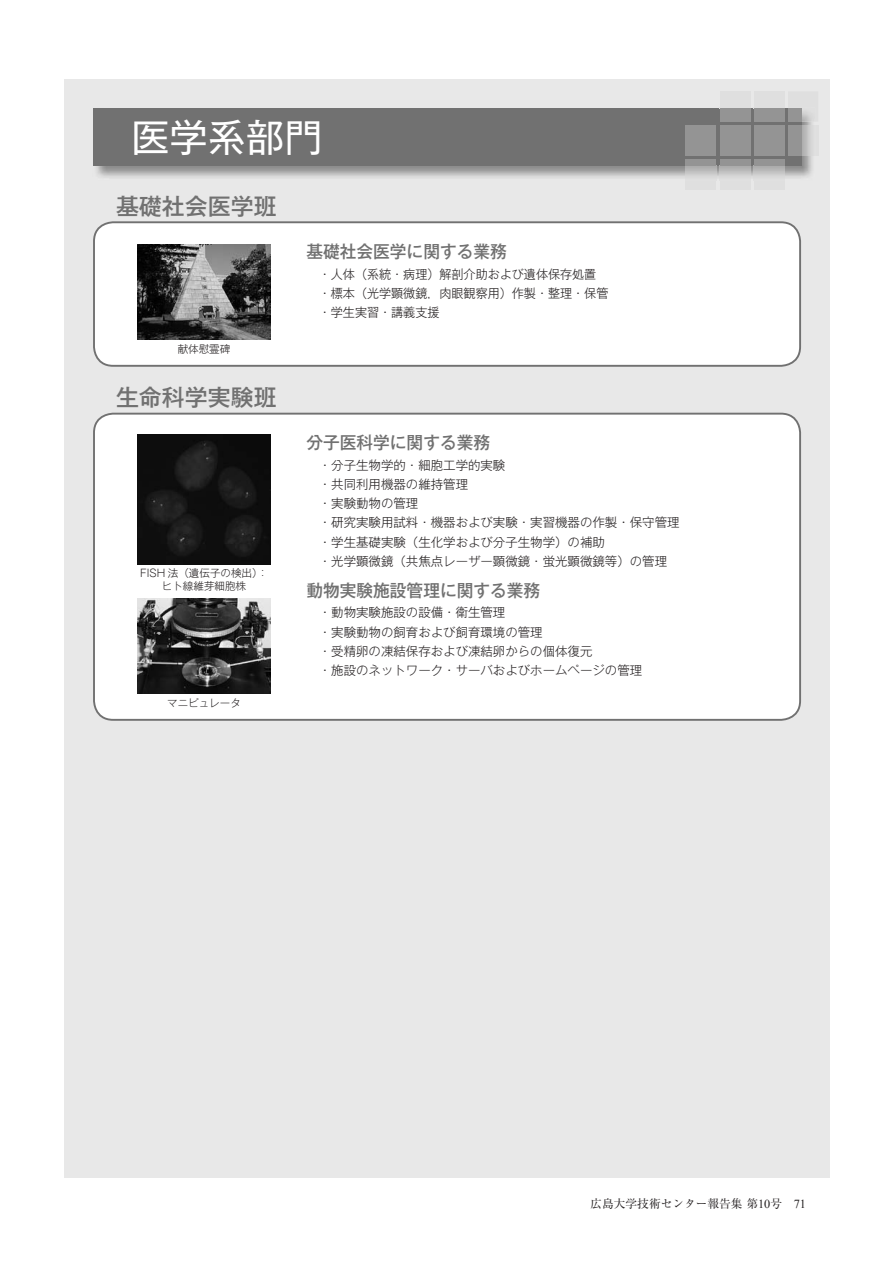
<style>
.page{position:relative;width:893px;height:1263px;background:#fff}
.page>*{position:absolute;margin:0;border:0;box-sizing:border-box;transform-origin:0 0}
.t1{font:38.25px "Gothic MB101 Pro";color:#fff}
.t2{font:500 22.95px "Gothic MB101 Pro";color:#717171}
.t3{font:500 17.25px "Gothic MB101 Pro";color:#717171}
.t4{font:300 12.45px/19.2px "Gothic MB101 Pro";color:#231f20}
.t5{font:11.7px "Ryumin Pro";color:#231f20}
.t6{font:300 10.5px/12.5px "Gothic MB101 Pro";color:#231f20;text-align:center}
.s1{font-family:"Times New Roman";font-size:12.3px}
</style>
<div class="page">
<div style="left:64px;top:80px;width:766px;height:1098px;background:#e8e8e8"></div>
<img style="left:96px;top:122px;width:716px;height:57px">
<div style="left:93px;top:108px;width:708px;height:58px;background:#717171"></div>
<div style="left:94px;top:222px;width:706px;height:144px;background:#fff;border-radius:19px"></div>
<div style="left:93px;top:221px;width:708px;height:146px;border:2px solid #717171;border-radius:19px"></div>
<img style="left:137px;top:244px;width:134px;height:96px">
<div style="left:94px;top:414px;width:706px;height:306px;background:#fff;border-radius:19px"></div>
<div style="left:93px;top:413px;width:708px;height:308px;border:2px solid #717171;border-radius:19px"></div>
<img style="left:137px;top:434px;width:134px;height:130px">
<img style="left:137px;top:599px;width:134px;height:95px">
<div style="left:720px;top:91px;width:30px;height:17px;background:#dfdfdf"></div>
<div style="left:720px;top:108px;width:30px;height:14px;background:#949494"></div>
<div style="left:720px;top:125px;width:30px;height:31px;background:#949494"></div>
<div style="left:720px;top:180px;width:30px;height:10px;background:#dfdfdf"></div>
<img style="left:720px;top:166px;width:30px;height:13px">
<div style="left:720px;top:160px;width:30px;height:6px;background:#949494"></div>
<div style="left:754px;top:91px;width:30px;height:17px;background:#dfdfdf"></div>
<div style="left:754px;top:108px;width:30px;height:14px;background:#949494"></div>
<div style="left:754px;top:125px;width:30px;height:31px;background:#949494"></div>
<div style="left:754px;top:180px;width:30px;height:10px;background:#dfdfdf"></div>
<img style="left:754px;top:166px;width:30px;height:13px">
<div style="left:754px;top:160px;width:30px;height:6px;background:#949494"></div>
<img style="left:801px;top:108px;width:14px;height:14px">
<div style="left:788px;top:108px;width:13px;height:14px;background:#949494"></div>
<hr style="left:815px;top:125px;width:3px;height:31px;background:#dfdfdf">
<img style="left:801px;top:125px;width:13px;height:31px">
<div style="left:788px;top:125px;width:13px;height:31px;background:#949494"></div>
<div style="left:686px;top:125px;width:30px;height:31px;background:#949494"></div>
<div style="left:686px;top:180px;width:30px;height:10px;background:#dfdfdf"></div>
<img style="left:686px;top:166px;width:30px;height:13px">
<div style="left:686px;top:160px;width:30px;height:6px;background:#949494"></div>
<h1 class="t1" style="left:93px;top:105px;width:231px">　医学系部門</h1>
<h2 class="t2" style="left:116px;top:187px;width:162px">基礎社会医学班</h2>
<p class="t6" style="left:178px;top:341px;width:54px">献体慰霊碑</p>
<h2 class="t2" style="left:116px;top:378px;width:162px">生命科学実験班</h2>
<p class="t6" style="left:140px;top:566px;width:129px">FISH 法（遺伝子の検出）：ヒト線維芽細胞株</p>
<p class="t6" style="left:167px;top:695px;width:75px">マニピュレータ</p>
<h3 class="t3" style="left:306px;top:237px;width:202px">基礎社会医学に関する業務</h3>
<p class="t4" style="left:319px;top:263px;width:291px">・人体（系統・病理）解剖介助および遺体保存処置・標本（光学顕微鏡，肉眼観察用）作製・整理・保管・学生実習・講義支援</p>
<h3 class="t3" style="left:306px;top:428px;width:185px">分子医科学に関する業務</h3>
<p class="t4" style="left:319px;top:454px;width:362px">・分子生物学的・細胞工学的実験<br>・共同利用機器の維持管理<br>・実験動物の管理<br>・研究実験用試料・機器および実験・実習機器の作製・保守管理・学生基礎実験（生化学および分子生物学）の補助<br>・光学顕微鏡（共焦点レーザー顕微鏡・蛍光顕微鏡等）の管理</p>
<h3 class="t3" style="left:306px;top:576px;width:235px">動物実験施設管理に関する業務</h3>
<p class="t4" style="left:319px;top:601px;width:325px">・動物実験施設の設備・衛生管理<br>・実験動物の飼育および飼育環境の管理<br>・受精卵の凍結保存および凍結卵からの個体復元<br>・施設のネットワーク・サーバおよびホームページの管理</p>
<p class="t5" style="left:590px;top:1194px;width:217px">広島大学技術センター報告集 第<span class="s1">10</span>号　<span class="s1">71</span></p>
</div>
